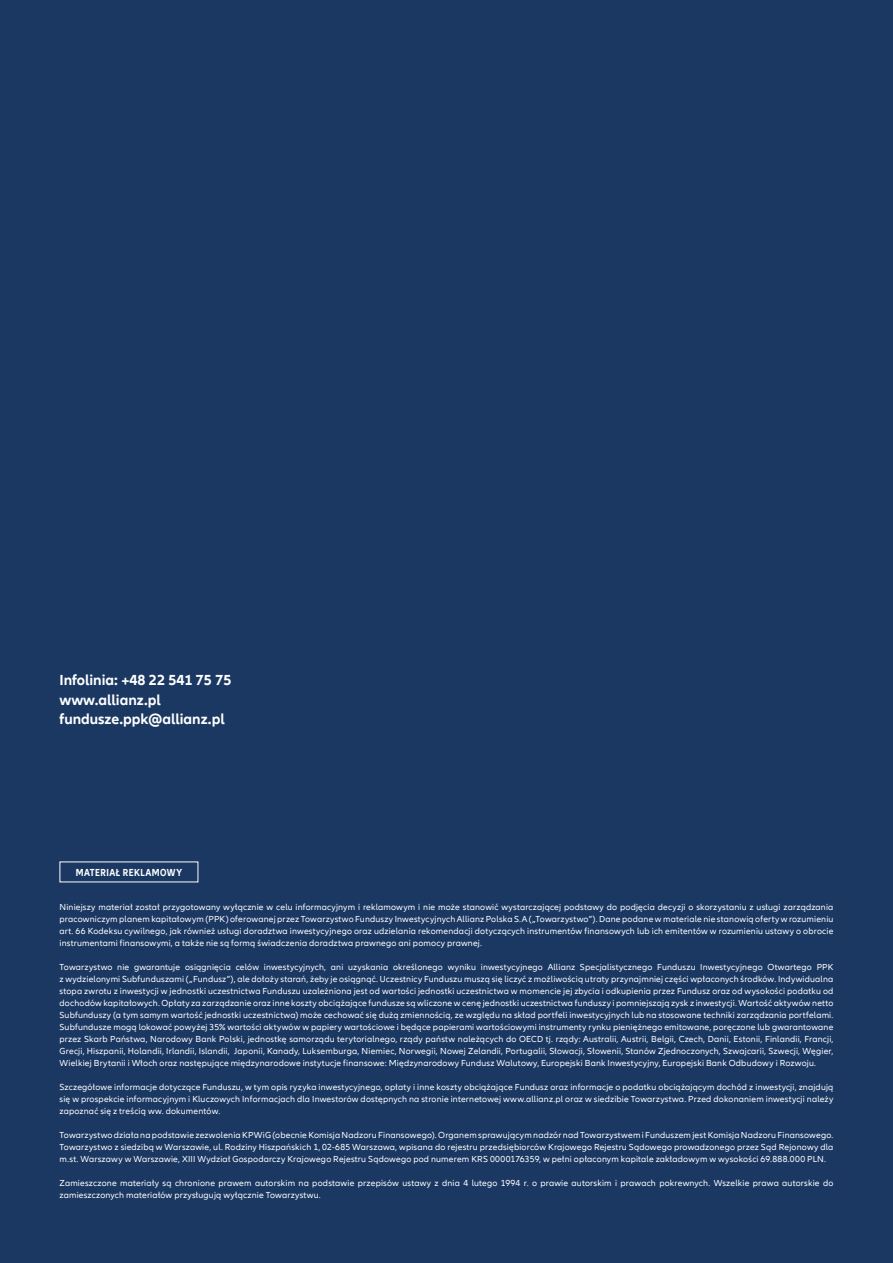
<style>
.page{position:relative;width:893px;height:1263px;background:#1a3862}
.page>*{position:absolute;margin:0;border:0;box-sizing:border-box;transform-origin:0 0}
.t1{font:700 15px "Allianz Neo";color:#fff}
.t2{font:700 condensed 10.5px "Allianz Neo";letter-spacing:.04em;color:#fff}
.Subheadline___CTA_12{font:9px/12px "Allianz Neo";letter-spacing:.02em;color:#fff;text-align:justify}
</style>
<div class="page">
<p class="t1" style="left:60px;top:671px;width:173px">Infolinia: +48 22 541 75 75</p>
<p class="t1" style="left:60px;top:691px;width:103px">www.allianz.pl</p>
<p class="t1" style="left:60px;top:710px;width:167px">fundusze.ppk@allianz.pl</p>
<p class="t2" style="left:76px;top:866px;width:108px">MATERIAŁ REKLAMOWY</p>
<p class="Subheadline___CTA_12" style="left:60px;top:901px;width:775px">Niniejszy materiał został przygotowany wyłącznie w celu informacyjnym i reklamowym i nie może stanowić wystarczającej podstawy do podjęcia decyzji o skorzystaniu z usługi zarządzania pracowniczym planem kapitałowym (PPK) oferowanej przez Towarzystwo Funduszy Inwestycyjnych Allianz Polska S.A („Towarzystwo”). Dane podane w materiale nie stanowią oferty w rozumieniu art. 66 Kodeksu cywilnego, jak również usługi doradztwa inwestycyjnego oraz udzielania rekomendacji dotyczących instrumentów finansowych lub ich emitentów w rozumieniu ustawy o obrocie instrumentami finansowymi, a także nie są formą świadczenia doradztwa prawnego ani pomocy prawnej.</p>
<p class="Subheadline___CTA_12" style="left:60px;top:961px;width:775px">Towarzystwo nie gwarantuje osiągnięcia celów inwestycyjnych, ani uzyskania określonego wyniku inwestycyjnego Allianz Specjalistycznego Funduszu Inwestycyjnego Otwartego PPK z wydzielonymi Subfunduszami („Fundusz”), ale dołoży starań, żeby je osiągnąć. Uczestnicy Funduszu muszą się liczyć z możliwością utraty przynajmniej części wpłaconych środków. Indywidualna stopa zwrotu z inwestycji w jednostki uczestnictwa Funduszu uzależniona jest od wartości jednostki uczestnictwa w momencie jej zbycia i odkupienia przez Fundusz oraz od wysokości podatku od dochodów kapitałowych. Opłaty za zarządzanie oraz inne koszty obciążające fundusze są wliczone w cenę jednostki uczestnictwa funduszy i pomniejszają zysk z inwestycji. Wartość aktywów netto Subfunduszy (a tym samym wartość jednostki uczestnictwa) może cechować się dużą zmiennością, ze względu na skład portfeli inwestycyjnych lub na stosowane techniki zarządzania portfelami.<br>Subfundusze mogą lokować powyżej 35% wartości aktywów w papiery wartościowe i będące papierami wartościowymi instrumenty rynku pieniężnego emitowane, poręczone lub gwarantowane przez Skarb Państwa, Narodowy Bank Polski, jednostkę samorządu terytorialnego, rządy państw należących do OECD tj. rządy: Australii, Austrii, Belgii, Czech, Danii, Estonii, Finlandii, Francji, Grecji, Hiszpanii, Holandii, Irlandii, Islandii, Japonii, Kanady, Luksemburga, Niemiec, Norwegii, Nowej Zelandii, Portugalii, Słowacji, Słowenii, Stanów Zjednoczonych, Szwajcarii, Szwecji, Węgier, Wielkiej Brytanii i Włoch oraz następujące międzynarodowe instytucje finansowe: Międzynarodowy Fundusz Walutowy, Europejski Bank Inwestycyjny, Europejski Bank Odbudowy i Rozwoju.</p>
<p class="Subheadline___CTA_12" style="left:60px;top:1081px;width:775px">Szczegółowe informacje dotyczące Funduszu, w tym opis ryzyka inwestycyjnego, opłaty i inne koszty obciążające Fundusz oraz informacje o podatku obciążającym dochód z inwestycji, znajdują się w prospekcie informacyjnym i Kluczowych Informacjach dla Inwestorów dostępnych na stronie internetowej www.allianz.pl oraz w siedzibie Towarzystwa. Przed dokonaniem inwestycji należy zapoznać się z treścią ww. dokumentów.</p>
<p class="Subheadline___CTA_12" style="left:60px;top:1129px;width:775px">Towarzystwo działa na podstawie zezwolenia KPWiG (obecnie Komisja Nadzoru Finansowego). Organem sprawującym nadzór nad Towarzystwem i Funduszem jest Komisja Nadzoru Finansowego.<br>Towarzystwo z siedzibą w Warszawie, ul. Rodziny Hiszpańskich 1, 02-685 Warszawa, wpisana do rejestru przedsiębiorców Krajowego Rejestru Sądowego prowadzonego przez Sąd Rejonowy dla m.st. Warszawy w Warszawie, XIII Wydział Gospodarczy Krajowego Rejestru Sądowego pod numerem KRS 0000176359, w pełni opłaconym kapitale zakładowym w wysokości 69.888.000 PLN.</p>
<p class="Subheadline___CTA_12" style="left:60px;top:1177px;width:775px">Zamieszczone materiały są chronione prawem autorskim na podstawie przepisów ustawy z dnia 4 lutego 1994 r. o prawie autorskim i prawach pokrewnych. Wszelkie prawa autorskie do zamieszczonych materiałów przysługują wyłącznie Towarzystwu.</p>
</div>
